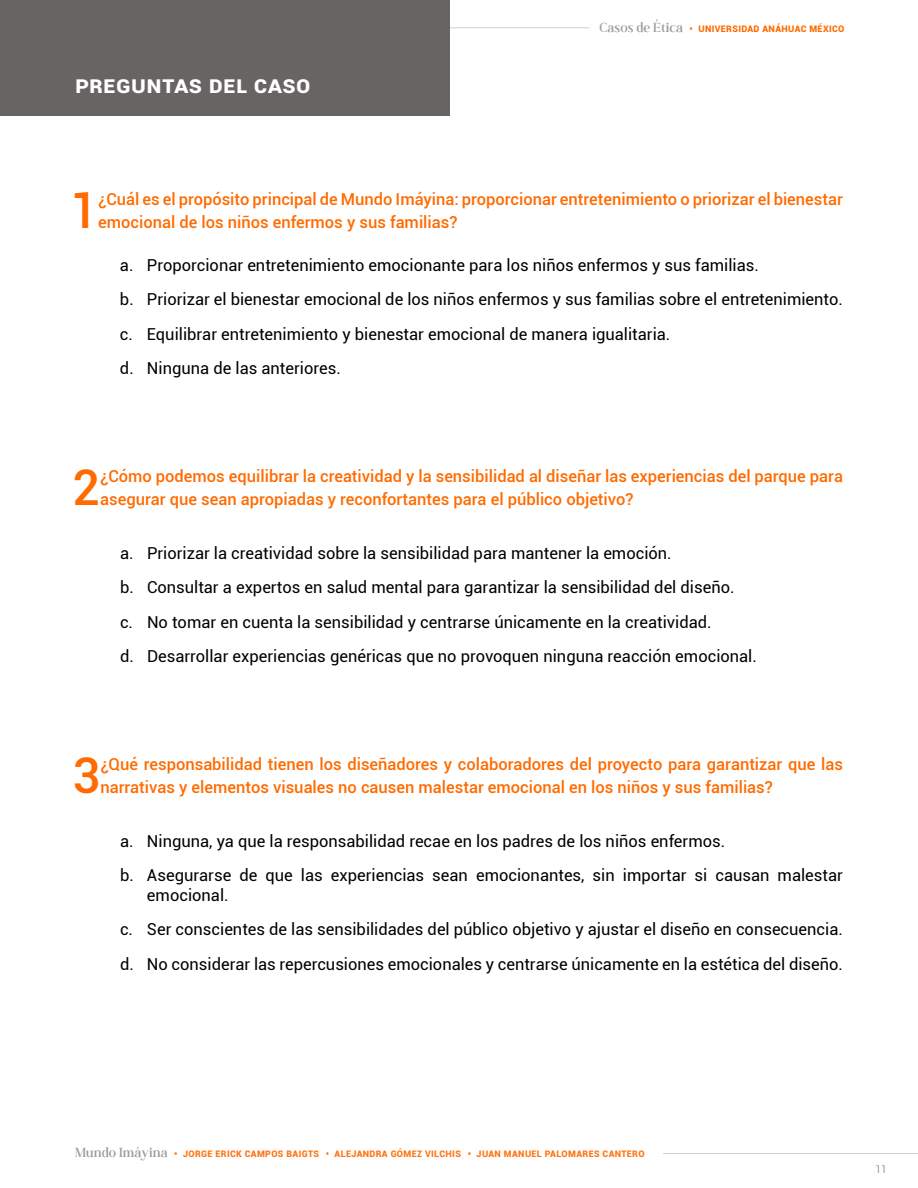
<style>
.page{position:relative;width:918px;height:1188px;background:#fff}
.page>*{position:absolute;margin:0;border:0;box-sizing:border-box;transform-origin:0 0}
.t1{font:500 49.2px "Roboto";color:#ff6b00}
.t2{font:700 24px "Roboto";letter-spacing:.01em;color:#fff}
.t3{font:16.5px/34.5px "Roboto";color:#000}
.t4{font:500 16.5px/23.2px "Roboto";color:#ff6b00}
.t5{font:300 10.5px "Roboto";color:#676463}
.t6{font:900 9px "Roboto";letter-spacing:.04em;color:#ff7512}
.t7{font:900 9px "Roboto";letter-spacing:.04em;color:#ff6b00}
.s1{font-family:"Andine";font-weight:400;font-size:10.5px;color:#9c9c9c}
.s2{color:#ff7512}
</style>
<div class="page">
<hr style="left:0;top:27px;width:590px;height:1px;background:#d1d1d1">
<hr style="left:663px;top:1153px;width:255px;height:1px;background:#d1d1d1">
<div style="left:0;top:0;width:450px;height:116px;background:#676463"></div>
<h2 class="t2" style="left:75px;top:68px;width:237px">Preguntas del caso</h2>
<p class="t7" style="left:600px;top:23px;width:246px"><span class="s1">Casos de Ética</span> <span class="s2">•</span> UNIVERSIDAD ANÁHUAC MÉXICO</p>
<h1 class="t1" style="left:70px;top:176px;width:29px">1</h1>
<p class="t4" style="left:98px;top:187px;width:746px">¿Cuál es el propósito principal de Mundo Imáyina: proporcionar entretenimiento o priorizar el bienestar emocional de los niños enfermos y sus familias?</p>
<p class="t3" style="left:120px;top:247px;width:724px">a. Proporcionar entretenimiento emocionante para los niños enfermos y sus familias.<br>b. Priorizar el bienestar emocional de los niños enfermos y sus familias sobre el entretenimiento. c. Equilibrar entretenimiento y bienestar emocional de manera igualitaria.<br>d. Ninguna de las anteriores.</p>
<h1 class="t1" style="left:72px;top:453px;width:29px">2</h1>
<p class="t4" style="left:100px;top:463px;width:744px">¿Cómo podemos equilibrar la creatividad y la sensibilidad al diseñar las experiencias del parque para asegurar que sean apropiadas y reconfortantes para el público objetivo?</p>
<p class="t3" style="left:120px;top:535px;width:638px">a. Priorizar la creatividad sobre la sensibilidad para mantener la emoción.<br>b. Consultar a expertos en salud mental para garantizar la sensibilidad del diseño.<br>c. No tomar en cuenta la sensibilidad y centrarse únicamente en la creatividad.<br>d. Desarrollar experiencias genéricas que no provoquen ninguna reacción emocional.</p>
<h1 class="t1" style="left:72px;top:741px;width:29px">3</h1>
<p class="t4" style="left:100px;top:751px;width:744px">¿Qué responsabilidad tienen los diseñadores y colaboradores del proyecto para garantizar que las narrativas y elementos visuales no causen malestar emocional en los niños y sus familias?</p>
<p class="t3" style="left:120px;top:823px;width:724px">a. Ninguna, ya que la responsabilidad recae en los padres de los niños enfermos.<br>b. Asegurarse de que las experiencias sean emocionantes, sin importar si causan malestar</p>
<p class="t3" style="left:120px;top:877px;width:724px;text-indent:27px">emocional.<br>c. Ser conscientes de las sensibilidades del público objetivo y ajustar el diseño en consecuencia. d. No considerar las repercusiones emocionales y centrarse únicamente en la estética del diseño.</p>
<p class="t6" style="left:75px;top:1148px;width:571px"><span class="s1">Mundo Imáyina</span> • JORGE ERICK CAMPOS BAIGTS • ALEJANDRA GÓMEZ VILCHIS • JUAN MANUEL PALOMARES CANTERO</p>
<p class="t5" style="left:875px;top:1162px;width:13px">11</p>
</div>
